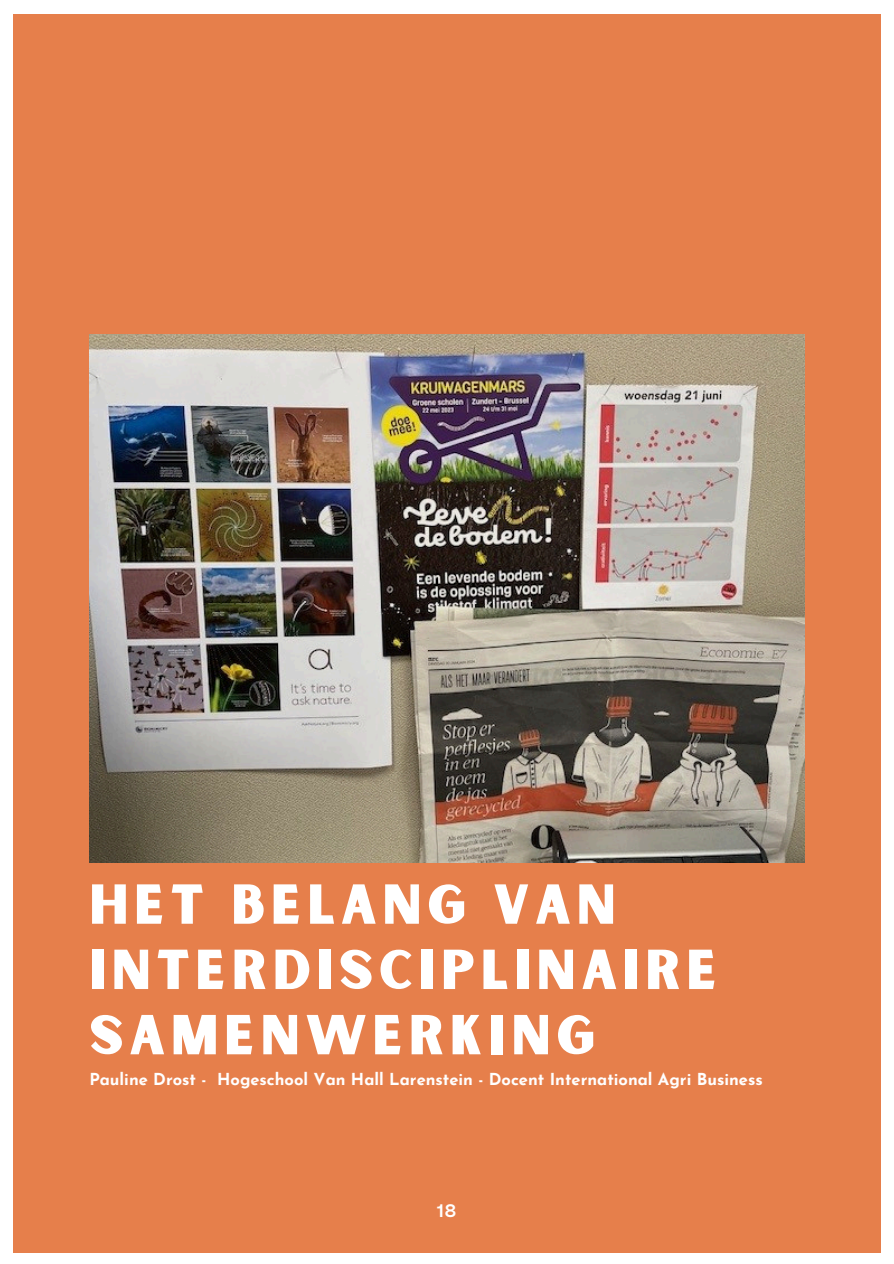
<style>
.page{position:relative;width:894px;height:1264px;background:#fff}
.page>*{position:absolute;margin:0;border:0;box-sizing:border-box;transform-origin:0 0}
.t1{font:53.7px/65.2px "Sunborn Sans One";letter-spacing:.105em;color:#fff}
.t2{font:18px "Poly Sans Median";color:#fff}
.t3{font:700 16.5px "Josefin Sans";color:#fff}
</style>
<div class="page">
<div style="left:13px;top:14px;width:867px;height:1238px;background:#e67f4b"></div>
<img style="left:89px;top:334px;width:715px;height:528px">
<h1 class="t1" style="left:89px;top:875px;width:629px">HET BELANG VAN<br>INTERDISCIPLINAIRE<br>SAMENWERKING</h1>
<p class="t3" style="left:89px;top:1072px;width:674px">Pauline Drost - Hogeschool Van Hall Larenstein - Docent International Agri Business</p>
<p class="t2" style="left:437px;top:1202px;width:21px">18</p>
</div>
